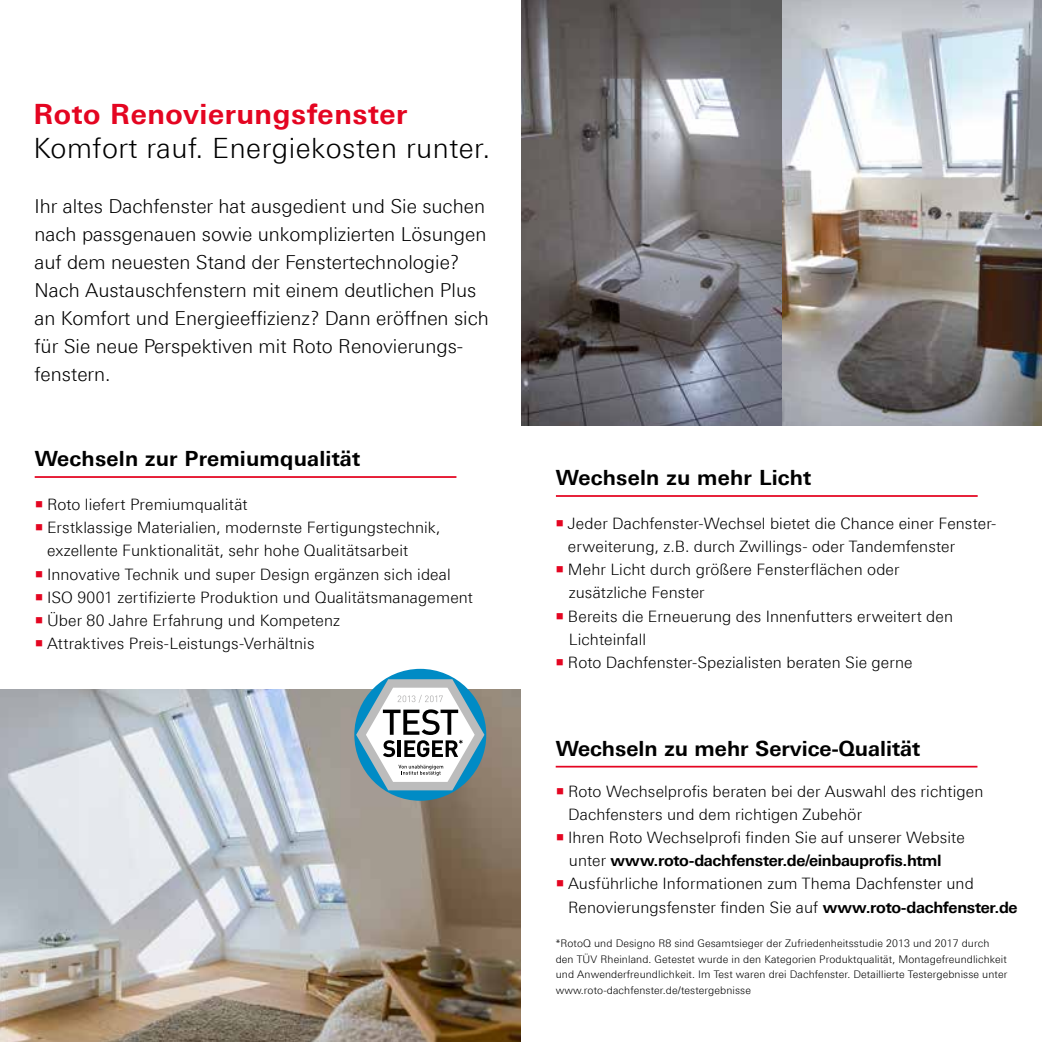
<style>
.page{position:relative;width:1042px;height:1042px;background:#fff}
.page>*{position:absolute;margin:0;border:0;box-sizing:border-box;transform-origin:0 0}
.t1{font:300 28px "LT Univers Basic";letter-spacing:.02em;color:#000}
.t2{font:700 28px "LT Univers Basic";letter-spacing:.02em;color:#e40521}
.t3{font:700 21px "LT Univers Basic";letter-spacing:.01em;color:#000}
.t4{font:300 19.25px/28px "LT Univers Basic";color:#000}
.t5{font:300 15.75px/23.1px "LT Univers Basic";letter-spacing:.005em;color:#000}
.t6{font:300 10.5px/15.8px "LT Univers Basic";letter-spacing:.01em;color:#000}
.s1{color:#e40521}
.s2{font-weight:700}
</style>
<div class="page">
<img style="left:0;top:690px;width:521px;height:352px">
<hr style="left:35px;top:476px;width:421px;height:2px;background:#e40521">
<img style="left:521px;top:0;width:262px;height:425px">
<img style="left:783px;top:0;width:259px;height:425px">
<hr style="left:556px;top:495px;width:421px;height:2px;background:#e40521">
<hr style="left:556px;top:766px;width:421px;height:1px;background:#e40521">
<div style="left:354px;top:669px;width:132px;height:132px;background:#008bc5;border-radius:50%"></div>
<svg style="left:356px;top:679px;width:128px;height:111px"></svg>
<h1 class="t2" style="left:33px;top:98px;width:375px">Roto Renovierungsfenster</h1>
<h1 class="t1" style="left:33px;top:131px;width:458px">Komfort rauf. Energiekosten runter.</h1>
<p class="t4" style="left:35px;top:192px;width:456px">Ihr altes Dachfenster hat ausgedient und Sie suchen nach passgenauen sowie unkomplizierten Lösungen auf dem neuesten Stand der Fenstertechnologie?<br>Nach Austauschfenstern mit einem deutlichen Plus an Komfort und Energieeffizienz? Dann eröffnen sich für Sie neue Perspektiven mit Roto Renovierungs&shy;fenstern.</p>
<h2 class="t3" style="left:35px;top:446px;width:327px">Wechseln zur Premiumqualität</h2>
<p class="t5" style="left:35px;top:493px;width:214px"><span class="s1">○</span> Roto liefert Premiumqualität</p>
<p class="t5" style="left:47px;top:516px;width:395px;text-indent:-12px"><span class="s1">○</span> Erstklassige Materialien, modernste Fertigungstechnik, exzellente Funktionalität, sehr hohe Qualitätsarbeit</p>
<p class="t5" style="left:35px;top:562px;width:418px"><span class="s1">○</span> Innovative Technik und super Design ergänzen sich ideal</p>
<p class="t5" style="left:35px;top:585px;width:440px"><span class="s1">○</span> ISO 9001 zertifizierte Produktion und Qualitätsmanagement</p>
<p class="t5" style="left:35px;top:608px;width:307px"><span class="s1">○</span> Über 80 Jahre Erfahrung und Kompetenz</p>
<p class="t5" style="left:35px;top:632px;width:281px"><span class="s1">○</span> Attraktives Preis-Leistungs-Verhältnis</p>
<h2 class="t3" style="left:556px;top:465px;width:257px">Wechseln zu mehr Licht</h2>
<p class="t5" style="left:568px;top:511px;width:430px;text-indent:-12px"><span class="s1">○</span> Jeder Dachfenster-Wechsel bietet die Chance einer Fenster&shy;erweiterung, z.B. durch Zwillings- oder Tandemfenster</p>
<p class="t5" style="left:569px;top:558px;width:332px;text-indent:-13px"><span class="s1">○</span> Mehr Licht durch größere Fensterflächen oder zusätzliche Fenster</p>
<p class="t5" style="left:569px;top:604px;width:386px;text-indent:-13px"><span class="s1">○</span> Bereits die Erneuerung des Innenfutters erweitert den<br>Lichteinfall</p>
<p class="t5" style="left:555px;top:651px;width:359px"><span class="s1">○</span> Roto Dachfenster-Spezialisten beraten Sie gerne</p>
<h2 class="t3" style="left:556px;top:736px;width:366px">Wechseln zu mehr Service-Qualität</h2>
<p class="t5" style="left:568px;top:779px;width:417px;text-indent:-12px"><span class="s1">○</span> Roto Wechselprofis beraten bei der Auswahl des richtigen<br>Dachfensters und dem richtigen Zubehör</p>
<p class="t5" style="left:569px;top:825px;width:397px;text-indent:-13px"><span class="s1">○</span> Ihren Roto Wechselprofi finden Sie auf unserer Website unter <span class="s2">www.roto-dachfenster.de/einbauprofis.html</span></p>
<p class="t5" style="left:568px;top:872px;width:451px;text-indent:-12px"><span class="s1">○</span> Ausführliche Informationen zum Thema Dachfenster und<br>Renovierungsfenster finden Sie auf <span class="s2">www.roto-dachfenster.de</span></p>
<p class="t6" style="left:556px;top:935px;width:453px">*RotoQ und Designo R8 sind Gesamtsieger der Zufriedenheitsstudie 2013 und 2017 durch den TÜV Rheinland. Getestet wurde in den Kategorien Produktqualität, Montagefreundlichkeit und Anwenderfreundlichkeit. Im Test waren drei Dachfenster. Detaillierte Testergebnisse unter www.roto-dachfenster.de/testergebnisse</p>
</div>
